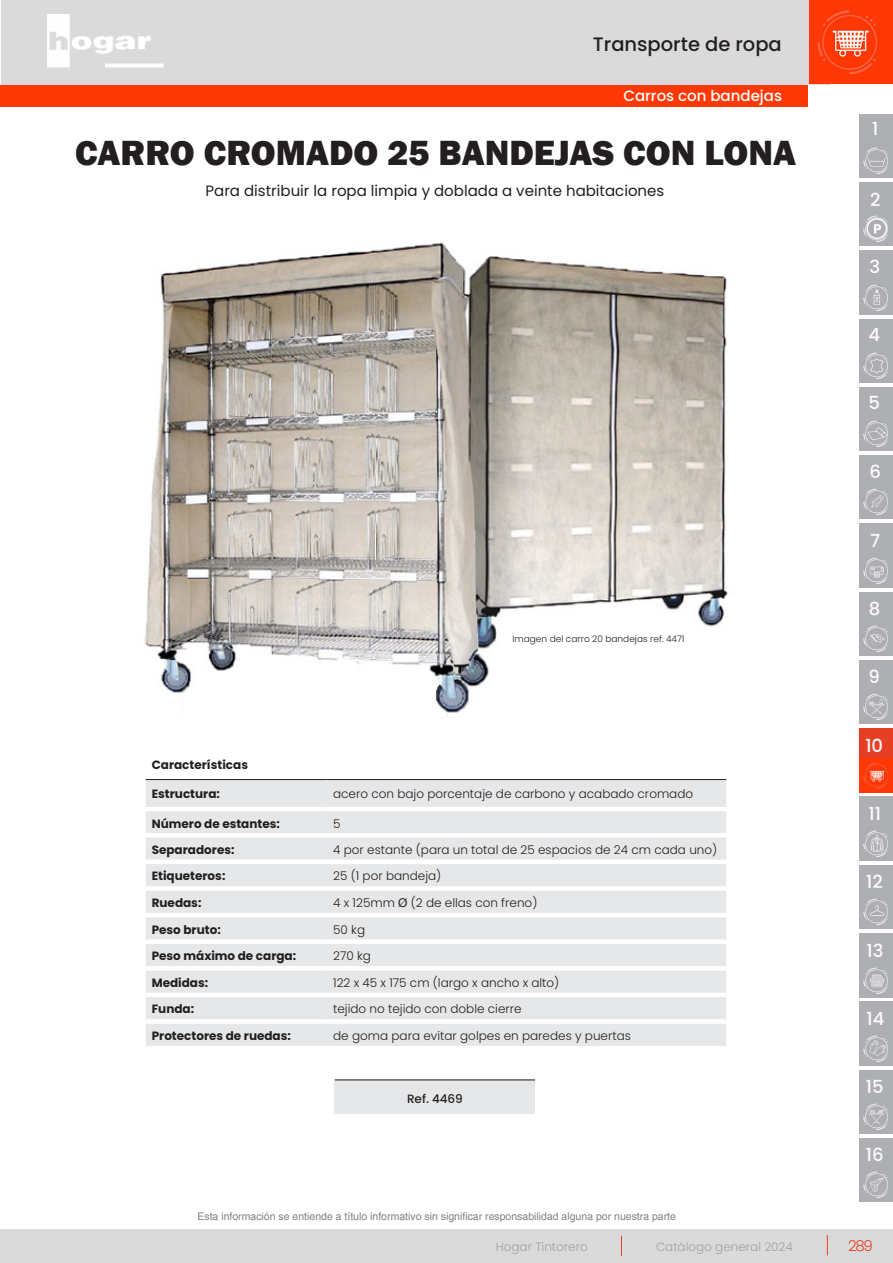
<style>
.page{position:relative;width:893px;height:1263px;background:#fff}
.page>*{position:absolute;margin:0;border:0;box-sizing:border-box;transform-origin:0 0}
.t1{font:800 36px "Franklin Gothic";color:#231f20}
.t2{font:500 19.5px "Poppins";color:#231f20}
.t3{font:500 18px "Poppins";color:#fbfbfb}
.Estilo_de_párrafo_1{font:15px "Poppins";color:#231f20}
.t4{font:500 15px "Poppins";color:#fff}
.t5{font:300 15px "Poppins";color:#e73f25}
.Estilo_de_párrafo_1-2{font:300 12px "Poppins";color:#231f20}
.Estilo_de_párrafo_1-3{font:700 12px "Poppins";color:#231f20}
.t6{font:300 12px "Poppins";color:#a0a1a5}
.Estilo_de_párrafo_1-4{font:500 12px "Poppins";color:#231f20}
.t7{font:10.5px "Helvetica";color:#7e8083}
.Estilo_de_párrafo_1-5{font:300 9px "Poppins";color:#231f20}
.s1{font-family:"Helvetica";font-weight:400}
</style>
<div class="page">
<div style="left:1px;top:0;width:829px;height:84px;background:#dadada"></div>
<img style="left:48px;top:14px;width:115px;height:53px">
<div style="left:1px;top:1229px;width:892px;height:34px;background:#dadada"></div>
<svg style="left:827px;top:1235px;width:1px;height:20px"></svg>
<svg style="left:621px;top:1236px;width:1px;height:20px"></svg>
<div style="left:859px;top:114px;width:34px;height:30px;background:#aeafb3"></div>
<img style="left:859px;top:348px;width:34px;height:34px">
<div style="left:859px;top:182px;width:34px;height:30px;background:#aeafb3"></div>
<img style="left:859px;top:280px;width:34px;height:34px">
<div style="left:859px;top:250px;width:34px;height:30px;background:#aeafb3"></div>
<img style="left:859px;top:212px;width:34px;height:34px">
<div style="left:859px;top:319px;width:34px;height:29px;background:#aeafb3"></div>
<img style="left:859px;top:417px;width:34px;height:34px">
<div style="left:859px;top:387px;width:34px;height:30px;background:#aeafb3"></div>
<img style="left:859px;top:485px;width:34px;height:34px">
<div style="left:859px;top:455px;width:34px;height:30px;background:#aeafb3"></div>
<img style="left:859px;top:553px;width:34px;height:34px">
<div style="left:859px;top:523px;width:34px;height:30px;background:#aeafb3"></div>
<img style="left:859px;top:621px;width:34px;height:34px">
<div style="left:859px;top:592px;width:34px;height:29px;background:#aeafb3"></div>
<img style="left:859px;top:690px;width:34px;height:34px">
<div style="left:859px;top:660px;width:34px;height:30px;background:#aeafb3"></div>
<img style="left:859px;top:758px;width:34px;height:34px">
<div style="left:859px;top:728px;width:34px;height:30px;background:#e73f25"></div>
<img style="left:859px;top:826px;width:34px;height:34px">
<div style="left:859px;top:796px;width:34px;height:30px;background:#aeafb3"></div>
<img style="left:859px;top:895px;width:34px;height:34px">
<div style="left:859px;top:865px;width:34px;height:30px;background:#aeafb3"></div>
<img style="left:859px;top:963px;width:34px;height:34px">
<div style="left:859px;top:933px;width:34px;height:30px;background:#aeafb3"></div>
<img style="left:859px;top:1031px;width:34px;height:34px">
<div style="left:859px;top:1001px;width:34px;height:30px;background:#aeafb3"></div>
<img style="left:859px;top:1099px;width:34px;height:34px">
<div style="left:859px;top:1070px;width:34px;height:29px;background:#aeafb3"></div>
<img style="left:859px;top:1167px;width:34px;height:34px">
<div style="left:859px;top:1138px;width:34px;height:29px;background:#aeafb3"></div>
<img style="left:859px;top:144px;width:34px;height:34px">
<img style="left:809px;top:0;width:84px;height:84px">
<div style="left:0;top:85px;width:808px;height:21px;background:#ff3805"></div>
<div style="left:146px;top:780px;width:580px;height:266px;background:#e6e7e9"></div>
<hr style="left:146px;top:807px;width:181px;height:4px;background:#fff">
<hr style="left:327px;top:807px;width:399px;height:4px;background:#fff">
<hr style="left:146px;top:833px;width:181px;height:4px;background:#fff">
<hr style="left:327px;top:833px;width:399px;height:4px;background:#fff">
<hr style="left:146px;top:860px;width:181px;height:4px;background:#fff">
<hr style="left:327px;top:860px;width:399px;height:4px;background:#fff">
<div style="left:146px;top:886px;width:181px;height:5px;background:#fff"></div>
<div style="left:327px;top:886px;width:399px;height:5px;background:#fff"></div>
<hr style="left:146px;top:913px;width:181px;height:4px;background:#fff">
<hr style="left:327px;top:913px;width:399px;height:4px;background:#fff">
<div style="left:146px;top:939px;width:181px;height:5px;background:#fff"></div>
<div style="left:327px;top:939px;width:399px;height:5px;background:#fff"></div>
<hr style="left:146px;top:966px;width:181px;height:4px;background:#fff">
<hr style="left:327px;top:966px;width:399px;height:4px;background:#fff">
<hr style="left:146px;top:993px;width:181px;height:4px;background:#fff">
<hr style="left:327px;top:993px;width:399px;height:4px;background:#fff">
<div style="left:146px;top:1019px;width:181px;height:5px;background:#fff"></div>
<div style="left:327px;top:1019px;width:399px;height:5px;background:#fff"></div>
<hr style="left:146px;top:779px;width:181px;height:1px;background:#231f20">
<hr style="left:327px;top:779px;width:399px;height:1px;background:#231f20">
<div style="left:335px;top:1080px;width:200px;height:34px;background:#e6e7e9"></div>
<hr style="left:335px;top:1080px;width:200px;height:1px;background:#231f20">
<img style="left:144px;top:242px;width:584px;height:474px">
<h2 class="t2" style="left:593px;top:33px;width:190px">Transporte de ropa</h2>
<p class="t4" style="left:623px;top:87px;width:160px">Carros con bandejas</p>
<p class="t1" style="left:75px;top:130px;width:722px">CARRO CROMADO 25 BANDEJAS CON LONA</p>
<p class="Estilo_de_párrafo_1" style="left:206px;top:182px;width:460px">Para distribuir la ropa limpia y doblada a veinte habitaciones</p>
<p class="Estilo_de_párrafo_1-5" style="left:513px;top:633px;width:173px">Imagen del carro 20 bandejas ref. 4471</p>
<p class="Estilo_de_párrafo_1-3" style="left:152px;top:758px;width:98px">Características</p>
<p class="Estilo_de_párrafo_1-3" style="left:152px;top:787px;width:70px">Estructura:</p>
<p class="Estilo_de_párrafo_1-2" style="left:333px;top:787px;width:361px">acero con bajo porcentaje de carbono y acabado cromado</p>
<p class="Estilo_de_párrafo_1-3" style="left:152px;top:816px;width:130px">Número de estantes:</p>
<p class="Estilo_de_párrafo_1-2" style="left:333px;top:816px;width:9px">5</p>
<p class="Estilo_de_párrafo_1-3" style="left:152px;top:843px;width:84px">Separadores:</p>
<p class="Estilo_de_párrafo_1-2" style="left:333px;top:843px;width:386px">4 por estante (para un total de 25 espacios de 24 cm cada uno)</p>
<p class="Estilo_de_párrafo_1-3" style="left:152px;top:869px;width:75px">Etiqueteros:</p>
<p class="Estilo_de_párrafo_1-2" style="left:333px;top:869px;width:110px">25 (1 por bandeja)</p>
<p class="Estilo_de_párrafo_1-3" style="left:152px;top:896px;width:51px">Ruedas:</p>
<p class="Estilo_de_párrafo_1-2" style="left:333px;top:896px;width:206px">4 x 125mm <span class="s1">Ø</span> (2 de ellas con freno)</p>
<p class="Estilo_de_párrafo_1-3" style="left:152px;top:922px;width:71px">Peso bruto:</p>
<p class="Estilo_de_párrafo_1-2" style="left:333px;top:922px;width:33px">50 kg</p>
<p class="Estilo_de_párrafo_1-3" style="left:152px;top:949px;width:146px">Peso máximo de carga:</p>
<p class="Estilo_de_párrafo_1-2" style="left:333px;top:949px;width:39px">270 kg</p>
<p class="Estilo_de_párrafo_1-3" style="left:152px;top:976px;width:58px">Medidas:</p>
<p class="Estilo_de_párrafo_1-2" style="left:333px;top:976px;width:228px">122 x 45 x 175 cm (largo x ancho x alto)</p>
<p class="Estilo_de_párrafo_1-3" style="left:152px;top:1002px;width:44px">Funda:</p>
<p class="Estilo_de_párrafo_1-2" style="left:333px;top:1002px;width:190px">tejido no tejido con doble cierre</p>
<p class="Estilo_de_párrafo_1-3" style="left:152px;top:1029px;width:141px">Protectores de ruedas:</p>
<p class="Estilo_de_párrafo_1-2" style="left:333px;top:1029px;width:299px">de goma para evitar golpes en paredes y puertas</p>
<p class="Estilo_de_párrafo_1-4" style="left:407px;top:1092px;width:57px">Ref. 4469</p>
<p class="t7" style="left:197px;top:1210px;width:480px">Esta información se entiende a título informativo sin significar responsabilidad alguna por nuestra parte</p>
<h3 class="t3" style="left:872px;top:119px;width:8px">1</h3>
<h3 class="t3" style="left:870px;top:189px;width:12px">2</h3>
<h3 class="t3" style="left:870px;top:256px;width:12px">3</h3>
<h3 class="t3" style="left:868px;top:324px;width:13px">4</h3>
<h3 class="t3" style="left:868px;top:393px;width:13px">5</h3>
<h3 class="t3" style="left:870px;top:461px;width:13px">6</h3>
<h3 class="t3" style="left:870px;top:530px;width:12px">7</h3>
<h3 class="t3" style="left:869px;top:598px;width:13px">8</h3>
<h3 class="t3" style="left:868px;top:666px;width:13px">9</h3>
<h3 class="t3" style="left:865px;top:735px;width:19px">10</h3>
<h3 class="t3" style="left:869px;top:803px;width:14px">11</h3>
<h3 class="t3" style="left:866px;top:871px;width:18px">12</h3>
<h3 class="t3" style="left:867px;top:940px;width:18px">13</h3>
<h3 class="t3" style="left:867px;top:1008px;width:19px">14</h3>
<h3 class="t3" style="left:866px;top:1076px;width:19px">15</h3>
<h3 class="t3" style="left:866px;top:1144px;width:19px">16</h3>
<p class="t6" style="left:496px;top:1240px;width:94px">Hogar Tintorero</p>
<p class="t6" style="left:656px;top:1240px;width:138px">Catálogo general 2024</p>
<p class="t5" style="left:848px;top:1237px;width:26px">289</p>
</div>
